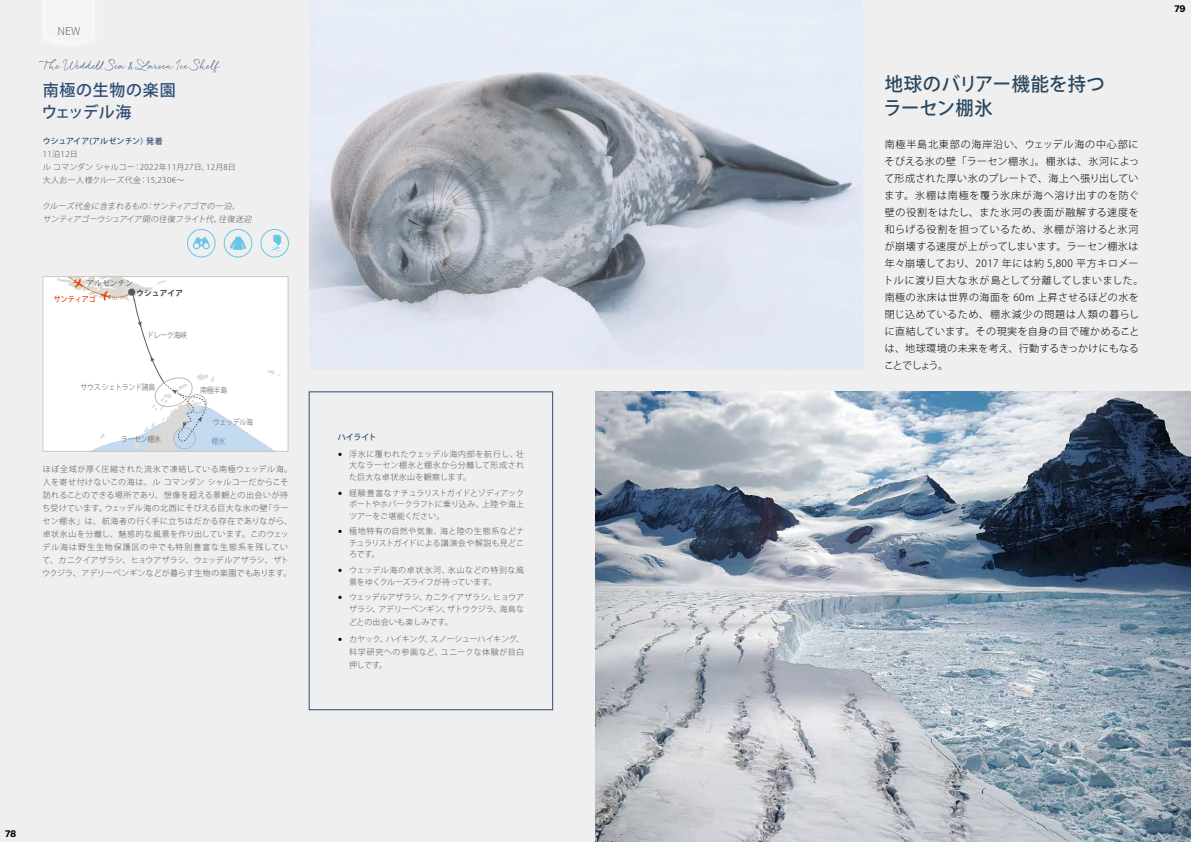
<style>
.page{position:relative;width:1191px;height:842px;background:#efefef}
.page>*{position:absolute;margin:0;border:0;box-sizing:border-box;transform-origin:0 0}
.t1{font:500 19px/24.1px "Koz Go Pro";letter-spacing:.01em;color:#29475f;scale:.96 1}
.t2{font:500 16px/21.1px "Koz Go Pro";letter-spacing:.04em;color:#2c4c73}
.t3{font:300 12px "Source Sans Pro";color:#595757}
.t4{font:300 10px/17px "Koz Go Pro";letter-spacing:.055em;color:#000}
.t5{font:10px "Quickpen";letter-spacing:-.04em;color:#2c4c73;scale:.96 1}
.t6{font:9.5px "Grtsk Variable";color:#000}
.t7{font:300 8px/13px "Koz Go Pro";letter-spacing:.03em;color:#595757;text-align:justify}
.t8{font:300 8px/13px "Koz Go Pro";letter-spacing:.05em;color:#595757}
.t9{font:italic 300 8px/13px "Koz Go Pro";color:#595757}
.t10{font:300 8px/11.5px "Koz Go Pro";color:#595757;text-align:right}
.t11{font:500 8px "Koz Go Pro";letter-spacing:-.02em;color:#2c4c73}
.t12{font:300 7.8px "Koz Go Pro";letter-spacing:-.05em;color:#5a5854;scale:.9 1}
.t13{font:800 7.8px "Koz Go Pro";color:#5a5854}
.t14{font:500 7.8px "Koz Min Pro";color:#5a5854}
.t15{font:500 7.8px "Koz Go Pro";color:#de4910;scale:.9 1}
.t16{font:300 7.8px "Koz Go Pro";color:#4d81af;scale:.9 1}
.s1{font-style:inherit}
.s2{font-family:"Minion Pro";font-weight:400;font-size:12px;color:#000}
</style>
<div class="page">
<img style="left:309px;top:0;width:554px;height:370px">
<svg style="left:45px;top:0;width:49px;height:44px"></svg>
<svg style="left:43px;top:278px;width:245px;height:174px"></svg>
<div style="left:43px;top:276px;width:245px;height:175px;border:1px solid #ccc6c0"></div>
<div style="left:309px;top:392px;width:244px;height:318px;border:1px solid #2c4c73"></div>
<div style="left:187px;top:229px;width:28px;height:28px;border:1px solid #6bc4e9;border-radius:50%"></div>
<div style="left:224px;top:229px;width:28px;height:28px;border:1px solid #6bc4e9;border-radius:50%"></div>
<div style="left:261px;top:229px;width:28px;height:28px;border:1px solid #6bc4e9;border-radius:50%"></div>
<svg style="left:230px;top:236px;width:16px;height:14px"></svg>
<svg style="left:268px;top:235px;width:13px;height:17px"></svg>
<svg style="left:193px;top:237px;width:17px;height:12px"></svg>
<img style="left:595px;top:392px;width:596px;height:450px">
<h3 class="t3" style="left:57px;top:24px;width:25px">NEW</h3>
<p class="t5" style="left:43px;top:59px;width:186px">The Weddell Sea &amp; Larsen Ice Shelf</p>
<h2 class="t2" style="left:42px;top:81px;width:136px">南極の生物の楽園ウェッデル海</h2>
<h1 class="t1" style="left:883px;top:73px;width:232px">地球のバリアー機能を持つラーセン棚氷</h1>
<p class="t4" style="left:883px;top:136px;width:261px">南極半島北東部の海岸沿い、ウェッデル海の中心部にそびえる氷の壁「ラーセン棚氷」。棚氷は、氷河によって形成された厚い氷のプレートで、海上へ張り出しています。氷棚は南極を覆う氷床が海へ溶け出すのを防ぐ壁の役割をはたし、また氷河の表面が融解する速度を和らげる役割を担っているため、氷棚が溶けると氷河が崩壊する速度が上がってしまいます。ラーセン棚氷は年々崩壊しており、2017 年には約 5,800 平方キロメートルに渡り巨大な氷が島として分離してしまいました。南極の氷床は世界の海面を 60<span class="s1">m</span> 上昇させるほどの水を閉じ込めているため、棚氷減少の問題は人類の暮らしに直結しています。その現実を自身の目で確かめることは、地球環境の未来を考え、行動するきっかけにもなることでしょう。</p>
<p class="t11" style="left:43px;top:136px;width:122px">ウシュアイア(アルゼンチン）発着</p>
<p class="t8" style="left:43px;top:148px;width:195px">11泊12日<br>ル コマンダン シャルコー：2022年11月27日、12月8日大人お一人様クルーズ代金：15,230€～</p>
<p class="t9" style="left:42px;top:200px;width:213px">クルーズ代金に含まれるもの：サンティアゴでの一泊、サンティアゴーウシュアイア間の往復フライト代、往復送迎</p>
<p class="t14" style="left:86px;top:278px;width:48px">アルゼンチン</p>
<p class="t13" style="left:136px;top:288px;width:48px">ウシュアイア</p>
<p class="t15" style="left:54px;top:294px;width:48px">サンティアゴ</p>
<p class="t12" style="left:147px;top:330px;width:46px">ドレーク海峡</p>
<p class="t12" style="left:80px;top:382px;width:85px">サウス シェトランド諸島</p>
<p class="t12" style="left:200px;top:385px;width:32px">南極半島</p>
<p class="t12" style="left:213px;top:417px;width:46px">ウェッデル海</p>
<p class="t12" style="left:121px;top:434px;width:46px">ラーセン棚氷</p>
<p class="t16" style="left:211px;top:436px;width:17px">棚氷</p>
<p class="t7" style="left:42px;top:463px;width:251px;text-align:left">ほぼ全域が厚く圧縮された流氷で凍結している南極ウェッデル海。人を寄せ付けないこの海は、ル コマンダン シャルコーだからこそ訪れることのできる場所であり、想像を超える景観との出会いが待ち受けています。ウェッデル海の北西にそびえる巨大な氷の壁「ラーセン棚氷」は、航海者の行く手に立ちはだかる存在でありながら、卓状氷山を分離し、魅惑的な風景を作り出しています。このウェッデル海は野生生物保護区の中でも特別豊富な生態系を残していて、カニクイアザラシ、ヒョウアザラシ、ウェッデルアザラシ、ザトウクジラ、アデリーペンギンなどが暮らす生物の楽園でもあります。</p>
<p class="t11" style="left:338px;top:432px;width:40px">ハイライト</p>
<p class="t7" style="left:349px;top:448px;width:177px;line-height:11.5px;text-indent:-11px"><span class="s2">•</span> 浮氷に覆われたウェッデル海内部を航行し、壮大なラーセン棚氷と棚氷から分離して形成された巨大な卓状氷山を観察します。</p>
<p class="t7" style="left:349px;top:487px;width:177px;line-height:11.5px;text-indent:-11px"><span class="s2">•</span> 経験豊富なナチュラリストガイドとゾディアックボートやホバークラフトに乗り込み、上陸や海上ツアーをご堪能ください。</p>
<p class="t7" style="left:349px;top:526px;width:177px;line-height:11.5px;text-indent:-11px"><span class="s2">•</span> 極地特有の自然や気象、海と陸の生態系などナチュラリストガイドによる講演会や解説も見どころです。</p>
<p class="t7" style="left:349px;top:565px;width:177px;line-height:11.5px;text-indent:-11px"><span class="s2">•</span> ウェッデル海の卓状氷河、氷山などの特別な風景をゆくクルーズライフが待っています。</p>
<p class="t10" style="left:338px;top:592px;width:188px"><span class="s2">•</span> ウェッデルアザラシ、カニクイアザラシ、ヒョウアザラシ、アデリーペンギン、ザトウクジラ、海鳥な</p>
<p class="t7" style="left:349px;top:616px;width:105px">どとの出会いも楽しみです。</p>
<p class="t7" style="left:349px;top:633px;width:177px;text-indent:-11px"><span class="s2">•</span> カヤック、ハイキング、スノーシューハイキング、科学研究への参画など、ユニークな体験が目白押しです。</p>
<p class="t6" style="left:1174px;top:3px;width:13px">79</p>
<p class="t6" style="left:5px;top:828px;width:13px">78</p>
</div>
